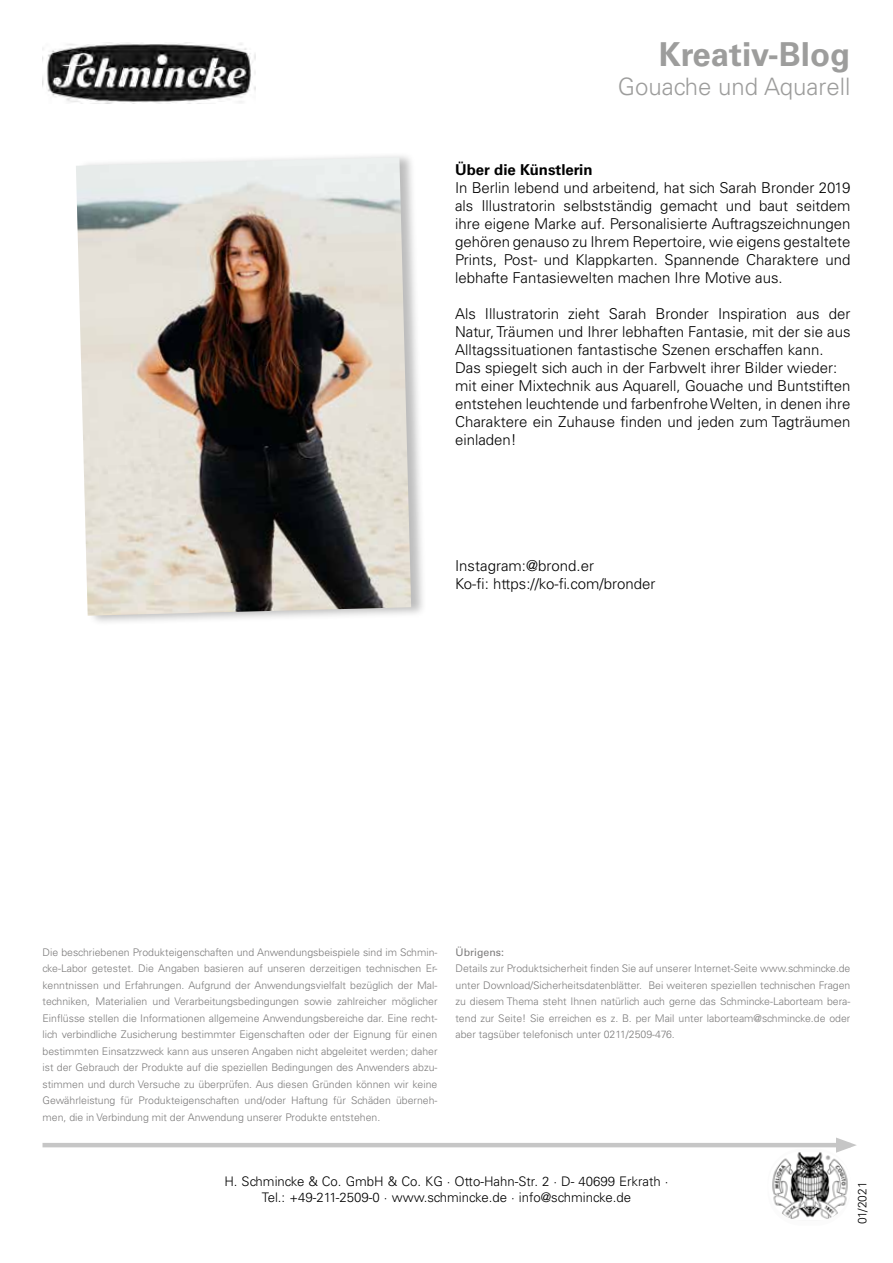
<style>
.page{position:relative;width:893px;height:1263px;background:#fff}
.page>*{position:absolute;margin:0;border:0;box-sizing:border-box;transform-origin:0 0}
.t1{font:700 33px "Univers LT Std";color:#9d9d9c}
.t2{font:300 24px "Univers LT Std";color:#9d9d9c}
.t3{font:300 15px/18px "Univers LT Std";color:#000}
.t4{font:700 15px "Univers LT Std";color:#000}
.t5{font:300 13.2px/15.9px "Univers LT Std";color:#000;text-align:center}
.t6{font:300 12px "Univers LT Std";color:#000}
.t7{font:300 10.5px/16.5px "Univers LT Std";color:#7c7b7b;text-align:justify}
.t8{font:10.5px "Univers LT Std";color:#7c7b7b}
</style>
<div class="page">
<div style="left:767px;top:1149px;width:83px;height:77px;background:#fbfbfb;border-radius:34px"></div>
<hr style="left:43px;top:1143px;width:807px;height:4px;background:#c6c6c6">
<svg style="left:836px;top:1137px;width:21px;height:15px"></svg>
<div style="left:76px;top:151px;width:351px;height:475px;background:#000;opacity:.26"></div>
<img style="left:76px;top:157px;width:335px;height:459px">
<img style="left:43px;top:43px;width:213px;height:60px">
<img style="left:772px;top:1152px;width:76px;height:67px">
<h1 class="t1" style="left:659px;top:35px;width:193px">Kreativ-Blog</h1>
<h2 class="t2" style="left:618px;top:72px;width:234px">Gouache und Aquarell</h2>
<h3 class="t4" style="left:455px;top:160px;width:139px">Über die Künstlerin</h3>
<p class="t3" style="left:455px;top:178px;width:397px;text-align:justify">In Berlin lebend und arbeitend, hat sich Sarah Bronder 2019 als Illustratorin selbstständig gemacht und baut seitdem ihre eigene Marke auf. Personalisierte Auftragszeichnungen gehören genauso zu Ihrem Repertoire, wie eigens gestaltete Prints, Post- und Klappkarten. Spannende Charaktere und lebhafte Fantasiewelten machen Ihre Motive aus.</p>
<p class="t3" style="left:455px;top:304px;width:397px">Als Illustratorin zieht Sarah Bronder Inspiration aus der Natur, Träumen und Ihrer lebhaften Fantasie, mit der sie aus Alltagssituationen fantastische Szenen erschaffen kann.<br>Das spiegelt sich auch in der Farbwelt ihrer Bilder wieder: mit einer Mixtechnik aus Aquarell, Gouache und Buntstiften entstehen leuchtende und farbenfrohe Welten, in denen ihre Charaktere ein Zuhause finden und jeden zum Tagträumen einladen!</p>
<h3 class="t3" style="left:455px;top:556px;width:202px">Instagram:@brond.er<br>Ko-fi: https://ko-fi.com/bronder</h3>
<p class="t7" style="left:43px;top:944px;width:396px">Die beschriebenen Produkteigenschaften und Anwendungsbeispiele sind im Schmin&shy;cke-Labor getestet. Die Angaben basieren auf unseren derzeitigen technischen Er&shy;kenntnissen und Erfahrungen. Aufgrund der Anwendungsvielfalt bezüglich der Mal&shy;techniken, Materialien und Verarbeitungsbedingungen sowie zahlreicher möglicher Einflüsse stellen die Informationen allgemeine Anwendungsbereiche dar. Eine recht&shy;lich verbindliche Zusicherung bestimmter Eigenschaften oder der Eignung für einen bestimmten Einsatzzweck kann aus unseren Angaben nicht abgeleitet werden; daher ist der Gebrauch der Produkte auf die speziellen Bedingungen des Anwenders abzu&shy;stimmen und durch Versuche zu überprüfen. Aus diesen Gründen können wir keine Gewährleistung für Produkteigenschaften und/oder Haftung für Schäden überneh&shy;men, die in Verbindung mit der Anwendung unserer Produkte entstehen.</p>
<p class="t8" style="left:455px;top:946px;width:50px">Übrigens:</p>
<p class="t7" style="left:455px;top:960px;width:396px">Details zur Produktsicherheit finden Sie auf unserer Internet-Seite www.schmincke.de unter Download/Sicherheitsdatenblätter. Bei weiteren speziellen technischen Fragen zu diesem Thema steht Ihnen natürlich auch gerne das Schmincke-Laborteam bera&shy;tend zur Seite! Sie erreichen es z. B. per Mail unter laborteam@schmincke.de oder aber tagsüber telefonisch unter 0211/2509-476.</p>
<p class="t5" style="left:224px;top:1173px;width:446px">H. Schmincke &amp; Co. GmbH &amp; Co. KG · Otto-Hahn-Str. 2 · D- 40699 Erkrath ·<br>Tel.: +49-211-2509-0 · www.schmincke.de · info@schmincke.de</p>
<p class="t6" style="left:855px;top:1224px;width:44px;rotate:-90deg">01/2021</p>
</div>
